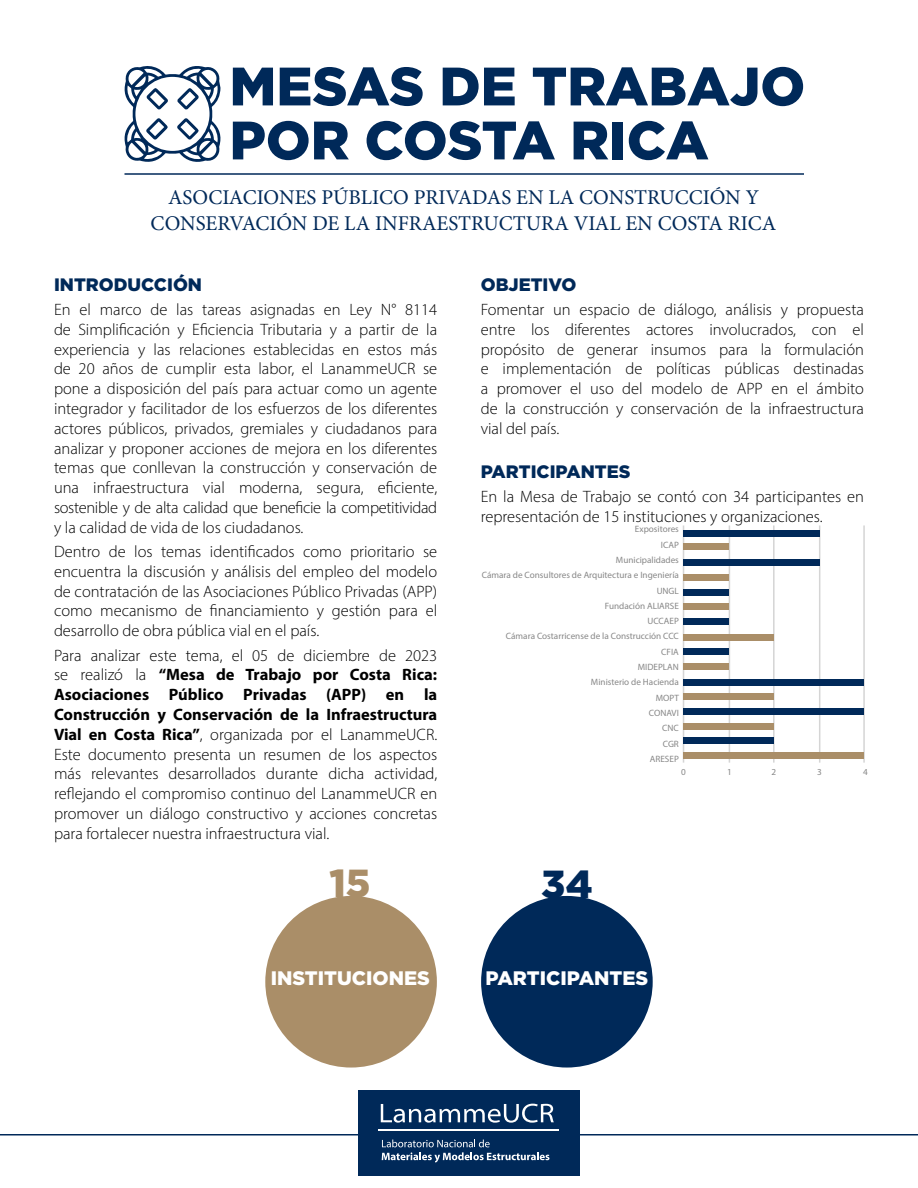
<style>
.page{position:relative;width:918px;height:1188px;background:#fff}
.page>*{position:absolute;margin:0;border:0;box-sizing:border-box;transform-origin:0 0}
.t1{font:900 54px/54px "Gotham";color:#002959}
.t2{font:900 39.15px "Gotham";color:#aa8e68}
.t3{font:900 39.15px "Gotham";color:#002959}
.t4{font:21px/25.2px "Minion Pro";color:#002959;text-align:center}
.t5{font:900 19.5px "Gotham";color:#fff}
.t6{font:900 18px "Gotham";color:#002959}
.t7{font:300 16.5px/19.8px "Myriad Pro";color:#000;text-align:justify}
.t8{font:9.15px/15.3px "Myriad Pro";color:#878787;text-align:right}
.s1{font-weight:700}
</style>
<div class="page">
<hr style="left:683px;top:525px;width:1px;height:238px;background:#878787">
<hr style="left:773px;top:525px;width:2px;height:238px;background:#878787">
<hr style="left:863px;top:525px;width:2px;height:238px;background:#878787">
<hr style="left:729px;top:525px;width:1px;height:238px;background:#878787">
<hr style="left:819px;top:525px;width:1px;height:238px;background:#878787">
<hr style="left:0;top:1134px;width:918px;height:2px;background:#002959">
<div style="left:358px;top:1090px;width:222px;height:86px;background:#002959"></div>
<svg style="left:124px;top:66px;width:97px;height:96px"></svg>
<hr style="left:124px;top:173px;width:680px;height:2px;background:#002959">
<svg style="left:382px;top:1140px;width:167px;height:23px"></svg>
<hr style="left:379px;top:1130px;width:180px;height:1px;background:#fff">
<svg style="left:381px;top:1104px;width:173px;height:19px"></svg>
<div style="left:265px;top:896px;width:172px;height:172px;background:#aa8e68;border-radius:50%"></div>
<div style="left:481px;top:896px;width:172px;height:172px;background:#002959;border-radius:50%"></div>
<div style="left:684px;top:544px;width:45px;height:6px;background:#aa8e68"></div>
<div style="left:684px;top:574px;width:45px;height:7px;background:#aa8e68"></div>
<div style="left:684px;top:664px;width:45px;height:6px;background:#aa8e68"></div>
<div style="left:684px;top:634px;width:90px;height:6px;background:#aa8e68"></div>
<div style="left:684px;top:693px;width:90px;height:6px;background:#aa8e68"></div>
<div style="left:684px;top:724px;width:90px;height:6px;background:#aa8e68"></div>
<div style="left:684px;top:737px;width:90px;height:6px;background:#002959"></div>
<div style="left:684px;top:603px;width:45px;height:7px;background:#aa8e68"></div>
<div style="left:684px;top:530px;width:136px;height:6px;background:#002959"></div>
<div style="left:684px;top:559px;width:136px;height:6px;background:#002959"></div>
<div style="left:684px;top:590px;width:45px;height:6px;background:#002959"></div>
<div style="left:684px;top:679px;width:180px;height:6px;background:#002959"></div>
<div style="left:684px;top:708px;width:180px;height:6px;background:#002959"></div>
<div style="left:684px;top:753px;width:180px;height:6px;background:#aa8e68"></div>
<div style="left:684px;top:619px;width:45px;height:6px;background:#002959"></div>
<div style="left:684px;top:648px;width:45px;height:6px;background:#002959"></div>
<h1 class="t1" style="left:229px;top:58px;width:577px">MESAS DE TRABAJO<br>POR COSTA RICA</h1>
<p class="t4" style="left:151px;top:185px;width:627px">ASOCIACIONES PÚBLICO PRIVADAS EN LA CONSTRUCCIÓN Y<br>CONSERVACIÓN DE LA INFRAESTRUCTURA VIAL EN COSTA RICA</p>
<p class="t6" style="left:54px;top:274px;width:150px">INTRODUCCIÓN</p>
<p class="t7" style="left:54px;top:299px;width:385px">En el marco de las tareas asignadas en Ley N° 8114 de Simplificación y Eficiencia Tributaria y a partir de la experiencia y las relaciones establecidas en estos más de 20 años de cumplir esta labor, el LanammeUCR se pone a disposición del país para actuar como un agente integrador y facilitador de los esfuerzos de los diferentes actores públicos, privados, gremiales y ciudadanos para analizar y proponer acciones de mejora en los diferentes temas que conllevan la construcción y conservación de una infraestructura vial moderna, segura, eficiente, sostenible y de alta calidad que beneficie la competitividad y la calidad de vida de los ciudadanos.</p>
<p class="t7" style="left:54px;top:541px;width:385px">Dentro de los temas identificados como prioritario se encuentra la discusión y análisis del empleo del modelo de contratación de las Asociaciones Público Privadas (APP) como mecanismo de financiamiento y gestión para el desarrollo de obra pública vial en el país.</p>
<p class="t7" style="left:54px;top:645px;width:385px">Para analizar este tema, el 05 de diciembre de 2023 se realizó la <span class="s1">“Mesa de Trabajo por Costa Rica:<br>Asociaciones Público Privadas (APP) en la Construcción y Conservación de la Infraestructura Vial en Costa Rica”</span>, organizada por el LanammeUCR.<br>Este documento presenta un resumen de los aspectos más relevantes desarrollados durante dicha actividad, reflejando el compromiso continuo del LanammeUCR en promover un diálogo constructivo y acciones concretas para fortalecer nuestra infraestructura vial.</p>
<h2 class="t2" style="left:329px;top:861px;width:43px">15</h2>
<p class="t6" style="left:481px;top:274px;width:97px">OBJETIVO</p>
<p class="t7" style="left:481px;top:299px;width:385px">Fomentar un espacio de diálogo, análisis y propuesta entre los diferentes actores involucrados, con el propósito de generar insumos para la formulación e implementación de políticas públicas destinadas a promover el uso del modelo de APP en el ámbito de la construcción y conservación de la infraestructura vial del país.</p>
<p class="t6" style="left:481px;top:461px;width:151px">PARTICIPANTES</p>
<p class="t7" style="left:481px;top:486px;width:385px">En la Mesa de Trabajo se contó con 34 participantes en representación de 15 instituciones y organizaciones.</p>
<p class="t8" style="left:482px;top:521px;width:199px">Expositores<br>ICAP<br>Municipalidades<br>Cámara de Consultores de Arquitectura e Ingeniería<br>UNGL<br>Fundación ALIARSE<br>UCCAEP<br>Cámara Costarricense de la Construcción CCC<br>CFIA<br>MIDEPLAN<br>Ministerio de Hacienda<br>MOPT<br>CONAVI<br>CNC<br>CGR<br>ARESEP</p>
<h2 class="t3" style="left:541px;top:862px;width:53px">34</h2>
<p class="t8" style="left:681px;top:764px;width:6px">0</p>
<p class="t8" style="left:727px;top:764px;width:6px">1</p>
<p class="t8" style="left:771px;top:764px;width:6px">2</p>
<p class="t8" style="left:817px;top:764px;width:6px">3</p>
<p class="t8" style="left:863px;top:764px;width:6px">4</p>
<p class="t5" style="left:271px;top:967px;width:161px">INSTITUCIONES</p>
<p class="t5" style="left:486px;top:967px;width:164px">PARTICIPANTES</p>
</div>
